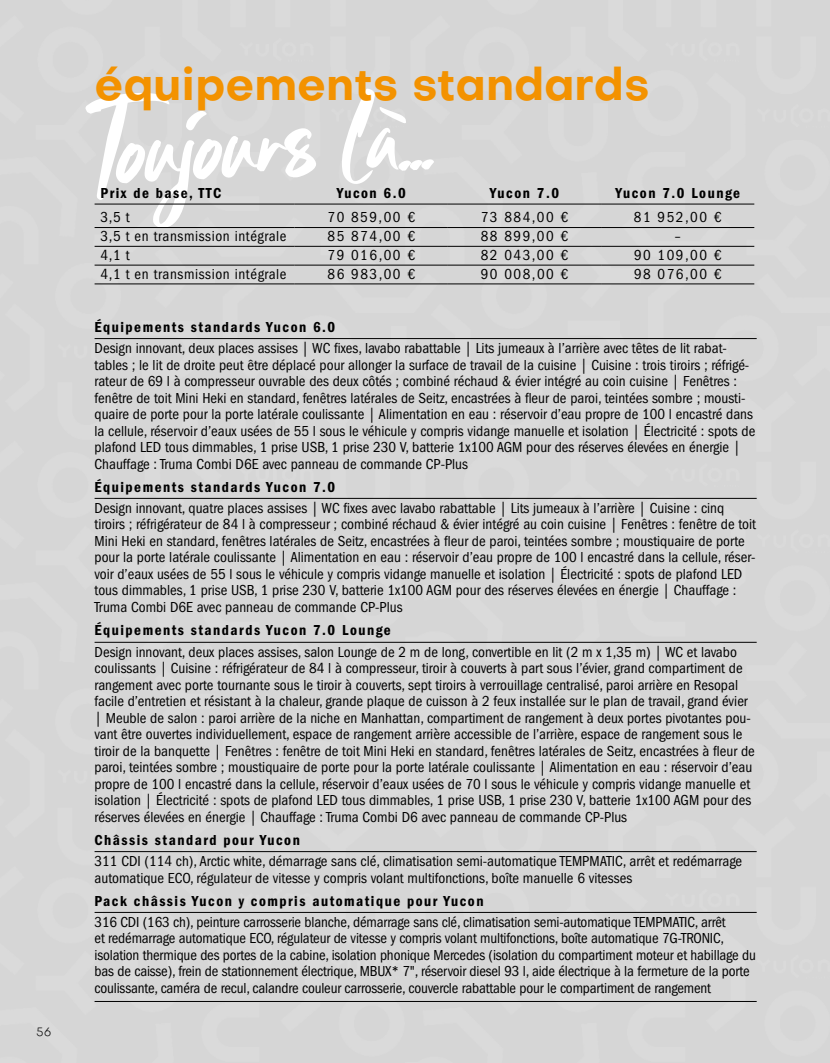
<style>
.page{position:relative;width:830px;height:1063px;background:#fff}
.page>*{position:absolute;margin:0;border:0;box-sizing:border-box;transform-origin:0 0}
.t1{font:105px "Clattering";color:#fff}
.t2{font:700 45px "Objectivity";color:#f39200}
.t3{font:condensed 15px/16.5px "ITC Franklin Gothic Std";color:#000}
.t4{font:15px "ITC Franklin Gothic Std Dm Cd";letter-spacing:.1em;color:#000}
.t5{font:condensed 15px "ITC Franklin Gothic Std";letter-spacing:.04em;color:#000}
.t6{font:300 12px "Objectivity";color:#000}
</style>
<div class="page">
<div style="left:0;top:0;width:829px;height:1063px;background:#d6d6d6"></div>
<svg style="left:379px;top:107px;width:27px;height:16px"></svg>
<hr style="left:94px;top:338px;width:662px;height:1px;background:#000">
<hr style="left:94px;top:498px;width:662px;height:1px;background:#000">
<hr style="left:94px;top:642px;width:662px;height:1px;background:#000">
<hr style="left:94px;top:851px;width:662px;height:1px;background:#000">
<hr style="left:94px;top:912px;width:662px;height:1px;background:#000">
<hr style="left:94px;top:1001px;width:662px;height:1px;background:#000">
<hr style="left:94px;top:204px;width:200px;height:1px;background:#000">
<hr style="left:294px;top:204px;width:153px;height:1px;background:#000">
<hr style="left:447px;top:204px;width:153px;height:1px;background:#000">
<hr style="left:600px;top:204px;width:154px;height:1px;background:#000">
<hr style="left:94px;top:227px;width:200px;height:1px;background:#000">
<hr style="left:294px;top:227px;width:153px;height:1px;background:#000">
<hr style="left:447px;top:227px;width:153px;height:1px;background:#000">
<hr style="left:600px;top:227px;width:154px;height:1px;background:#000">
<hr style="left:94px;top:246px;width:200px;height:1px;background:#000">
<hr style="left:294px;top:246px;width:153px;height:1px;background:#000">
<hr style="left:447px;top:246px;width:153px;height:1px;background:#000">
<hr style="left:600px;top:246px;width:154px;height:1px;background:#000">
<hr style="left:94px;top:265px;width:200px;height:1px;background:#000">
<hr style="left:294px;top:265px;width:153px;height:1px;background:#000">
<hr style="left:447px;top:265px;width:153px;height:1px;background:#000">
<hr style="left:600px;top:265px;width:154px;height:1px;background:#000">
<hr style="left:94px;top:284px;width:200px;height:1px;background:#000">
<hr style="left:294px;top:284px;width:153px;height:1px;background:#000">
<hr style="left:447px;top:284px;width:153px;height:1px;background:#000">
<hr style="left:600px;top:284px;width:154px;height:1px;background:#000">
<p class="t6" style="left:36px;top:1024px;width:17px">56</p>
<h2 class="t2" style="left:94px;top:51px;width:556px">équipements standards</h2>
<h1 class="t1" style="left:89px;top:85px;width:345px;rotate:-3deg">Toujours là...</h1>
<p class="t4" style="left:100px;top:184px;width:122px">Prix de base, TTC</p>
<p class="t4" style="left:336px;top:184px;width:70px">Yucon 6.0</p>
<p class="t4" style="left:489px;top:184px;width:70px">Yucon 7.0</p>
<p class="t4" style="left:615px;top:184px;width:126px">Yucon 7.0 Lounge</p>
<p class="t3" style="left:101px;top:209px;width:30px">3,5 t</p>
<p class="t3" style="left:327px;top:209px;width:89px">70 859,00 €</p>
<p class="t3" style="left:480px;top:209px;width:89px">73 884,00 €</p>
<p class="t3" style="left:633px;top:209px;width:89px">81 952,00 €</p>
<p class="t5" style="left:101px;top:228px;width:187px">3,5 t en transmission intégrale</p>
<p class="t3" style="left:327px;top:228px;width:89px">85 874,00 €</p>
<p class="t3" style="left:480px;top:228px;width:89px">88 899,00 €</p>
<p class="t3" style="left:674px;top:228px;width:7px">–</p>
<p class="t3" style="left:101px;top:247px;width:30px">4,1 t</p>
<p class="t3" style="left:327px;top:247px;width:89px">79 016,00 €</p>
<p class="t3" style="left:480px;top:247px;width:89px">82 043,00 €</p>
<p class="t3" style="left:633px;top:247px;width:89px">90 109,00 €</p>
<p class="t5" style="left:101px;top:265px;width:187px">4,1 t en transmission intégrale</p>
<p class="t3" style="left:327px;top:266px;width:89px">86 983,00 €</p>
<p class="t3" style="left:480px;top:266px;width:89px">90 008,00 €</p>
<p class="t3" style="left:633px;top:266px;width:89px">98 076,00 €</p>
<p class="t4" style="left:94px;top:318px;width:242px">Équipements standards Yucon 6.0</p>
<p class="t3" style="left:94px;top:340px;width:662px">Design innovant, deux places assises | WC fixes, lavabo rabattable | Lits jumeaux à l’arrière avec têtes de lit rabat&shy;tables ; le lit de droite peut être déplacé pour allonger la surface de travail de la cuisine | Cuisine : trois tiroirs ; réfrigé&shy;rateur de 69 l à compresseur ouvrable des deux côtés ; combiné réchaud &amp; évier intégré au coin cuisine | Fenêtres : fenêtre de toit Mini Heki en standard, fenêtres latérales de Seitz, encastrées à fleur de paroi, teintées sombre ; mousti&shy;quaire de porte pour la porte latérale coulissante | Alimentation en eau : réservoir d’eau propre de 100 l encastré dans la cellule, réservoir d’eaux usées de 55 l sous le véhicule y compris vidange manuelle et isolation | Électricité : spots de plafond LED tous dimmables, 1 prise USB, 1 prise 230 V, batterie 1x100 AGM pour des réserves élevées en énergie | Chauffage : Truma Combi D6E avec panneau de commande CP-Plus</p>
<p class="t4" style="left:94px;top:478px;width:242px">Équipements standards Yucon 7.0</p>
<p class="t3" style="left:94px;top:500px;width:662px">Design innovant, quatre places assises | WC fixes avec lavabo rabattable | Lits jumeaux à l’arrière | Cuisine : cinq tiroirs ; réfrigérateur de 84 l à compresseur ; combiné réchaud &amp; évier intégré au coin cuisine | Fenêtres : fenêtre de toit Mini Heki en standard, fenêtres latérales de Seitz, encastrées à fleur de paroi, teintées sombre ; moustiquaire de porte pour la porte latérale coulissante | Alimentation en eau : réservoir d’eau propre de 100 l encastré dans la cellule, réser&shy;voir d’eaux usées de 55 l sous le véhicule y compris vidange manuelle et isolation | Électricité : spots de plafond LED tous dimmables, 1 prise USB, 1 prise 230 V, batterie 1x100 AGM pour des réserves élevées en énergie | Chauffage :<br>Truma Combi D6E avec panneau de commande CP-Plus</p>
<p class="t4" style="left:94px;top:622px;width:297px">Équipements standards Yucon 7.0 Lounge</p>
<p class="t3" style="left:94px;top:644px;width:661px">Design innovant, deux places assises, salon Lounge de 2 m de long, convertible en lit (2 m x 1,35 m) | WC et lavabo coulissants | Cuisine : réfrigérateur de 84 l à compresseur, tiroir à couverts à part sous l’évier, grand compartiment de rangement avec porte tournante sous le tiroir à couverts, sept tiroirs à verrouillage centralisé, paroi arrière en Resopal facile d’entretien et résistant à la chaleur, grande plaque de cuisson à 2 feux installée sur le plan de travail, grand évier | Meuble de salon : paroi arrière de la niche en Manhattan, compartiment de rangement à deux portes pivotantes pou&shy;vant être ouvertes individuellement, espace de rangement arrière accessible de l’arrière, espace de rangement sous le tiroir de la banquette | Fenêtres : fenêtre de toit Mini Heki en standard, fenêtres latérales de Seitz, encastrées à fleur de paroi, teintées sombre ; moustiquaire de porte pour la porte latérale coulissante | Alimentation en eau : réservoir d’eau propre de 100 l encastré dans la cellule, réservoir d’eaux usées de 70 l sous le véhicule y compris vidange manuelle et isolation | Électricité : spots de plafond LED tous dimmables, 1 prise USB, 1 prise 230 V, batterie 1x100 AGM pour des réserves élevées en énergie | Chauffage : Truma Combi D6 avec panneau de commande CP-Plus</p>
<p class="t4" style="left:94px;top:832px;width:207px">Châssis standard pour Yucon</p>
<p class="t3" style="left:94px;top:853px;width:648px">311 CDI (114 ch), Arctic white, démarrage sans clé, climatisation semi-automatique TEMPMATIC, arrêt et redémarrage automatique ECO, régulateur de vitesse y compris volant multifonctions, boîte manuelle 6 vitesses</p>
<p class="t4" style="left:94px;top:892px;width:390px">Pack châssis Yucon y compris automatique pour Yucon</p>
<p class="t3" style="left:94px;top:914px;width:662px">316 CDI (163 ch), peinture carrosserie blanche, démarrage sans clé, climatisation semi-automatique TEMPMATIC, arrêt<br>et redémarrage automatique ECO, régulateur de vitesse y compris volant multifonctions, boîte automatique 7G-TRONIC, isolation thermique des portes de la cabine, isolation phonique Mercedes (isolation du compartiment moteur et habillage du bas de caisse), frein de stationnement électrique, MBUX* 7", réservoir diesel 93 l, aide électrique à la fermeture de la porte coulissante, caméra de recul, calandre couleur carrosserie, couvercle rabattable pour le compartiment de rangement</p>
</div>
